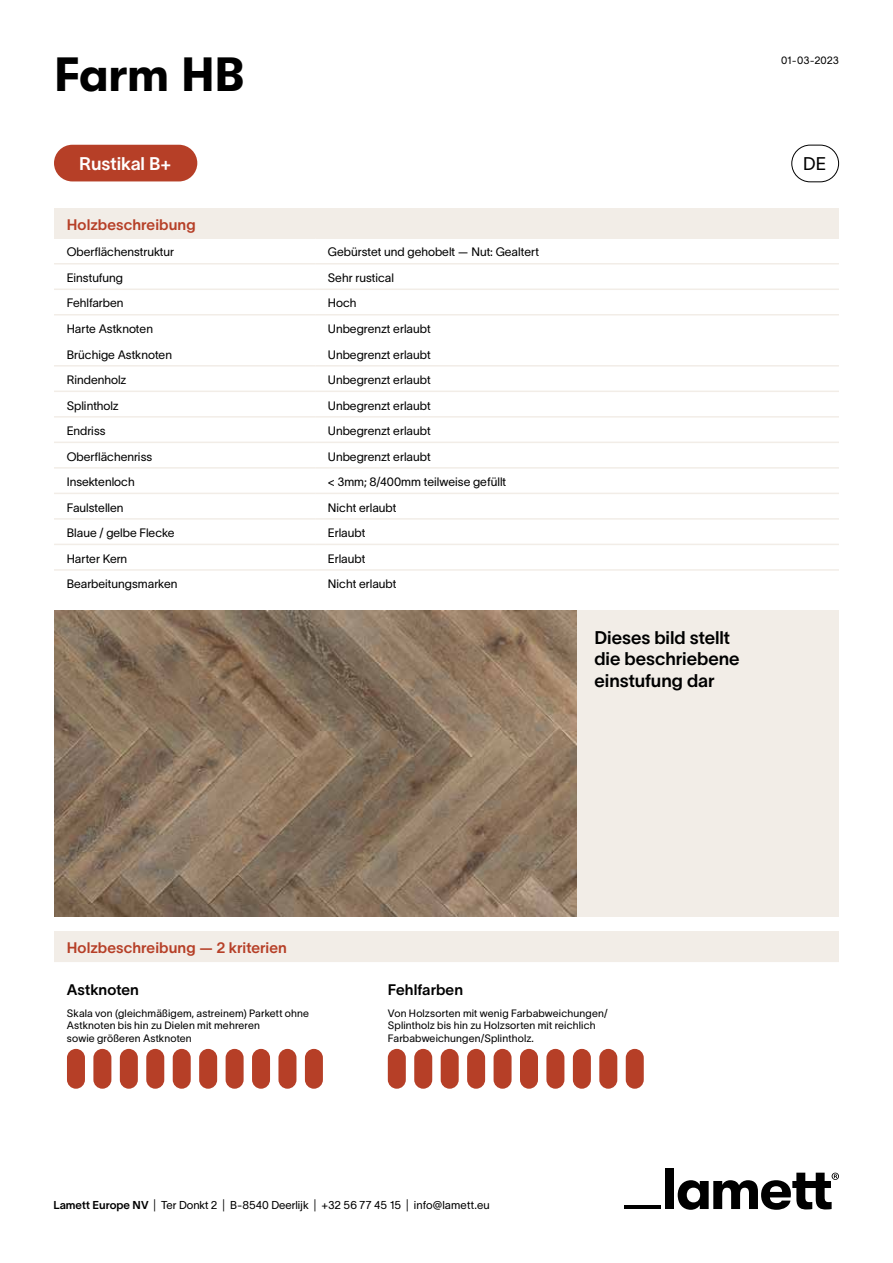
<style>
.page{position:relative;width:893px;height:1263px;background:#fff}
.page>*{position:absolute;margin:0;border:0;box-sizing:border-box;transform-origin:0 0}
.t1{font:700 48px "GT Walsheim";letter-spacing:-.015em;color:#000}
.t2{font:18px/21.6px "TWK Lausanne 600";letter-spacing:-.005em;color:#000}
.t3{font:18px "TWK Lausanne 600";letter-spacing:-.005em;color:#fff}
.t4{font:18px "TWK Lausanne 300";color:#000}
.t5{font:15px "TWK Lausanne 600";letter-spacing:.005em;color:#b63f27}
.t6{font:15px "TWK Lausanne 600";letter-spacing:.005em;color:#000}
.t7{font:12px "TWK Lausanne 300";color:#000}
.t8{font:11.25px "TWK Lausanne 300";color:#000}
.t9{font:10.5px/12.6px "TWK Lausanne 300";letter-spacing:.015em;color:#000}
.s1{font-family:"TWK Lausanne 600"}
</style>
<div class="page">
<div style="left:54px;top:145px;width:143px;height:36px;background:#b63f27;border-radius:18px"></div>
<div style="left:791px;top:145px;width:48px;height:37px;border:1px solid #000;border-radius:18px"></div>
<div style="left:54px;top:208px;width:785px;height:30px;background:#f2ede7"></div>
<hr style="left:54px;top:237px;width:261px;height:2px;background:#f2ede7">
<hr style="left:315px;top:237px;width:524px;height:2px;background:#f2ede7">
<hr style="left:54px;top:263px;width:261px;height:1px;background:#f2ede7">
<hr style="left:315px;top:263px;width:524px;height:1px;background:#f2ede7">
<hr style="left:54px;top:288px;width:261px;height:2px;background:#f2ede7">
<hr style="left:315px;top:288px;width:524px;height:2px;background:#f2ede7">
<hr style="left:54px;top:314px;width:261px;height:1px;background:#f2ede7">
<hr style="left:315px;top:314px;width:524px;height:1px;background:#f2ede7">
<hr style="left:54px;top:365px;width:261px;height:2px;background:#f2ede7">
<hr style="left:315px;top:365px;width:524px;height:2px;background:#f2ede7">
<hr style="left:54px;top:391px;width:261px;height:1px;background:#f2ede7">
<hr style="left:315px;top:391px;width:524px;height:1px;background:#f2ede7">
<hr style="left:54px;top:416px;width:261px;height:2px;background:#f2ede7">
<hr style="left:315px;top:416px;width:524px;height:2px;background:#f2ede7">
<hr style="left:54px;top:442px;width:261px;height:1px;background:#f2ede7">
<hr style="left:315px;top:442px;width:524px;height:1px;background:#f2ede7">
<hr style="left:54px;top:467px;width:261px;height:2px;background:#f2ede7">
<hr style="left:315px;top:467px;width:524px;height:2px;background:#f2ede7">
<hr style="left:54px;top:493px;width:261px;height:1px;background:#f2ede7">
<hr style="left:315px;top:493px;width:524px;height:1px;background:#f2ede7">
<hr style="left:54px;top:518px;width:261px;height:2px;background:#f2ede7">
<hr style="left:315px;top:518px;width:524px;height:2px;background:#f2ede7">
<hr style="left:54px;top:544px;width:261px;height:1px;background:#f2ede7">
<hr style="left:315px;top:544px;width:524px;height:1px;background:#f2ede7">
<hr style="left:54px;top:569px;width:261px;height:2px;background:#f2ede7">
<hr style="left:315px;top:569px;width:524px;height:2px;background:#f2ede7">
<div style="left:665px;top:1168px;width:9px;height:41px;background:#000"></div>
<svg style="left:678px;top:1173px;width:161px;height:37px"></svg>
<hr style="left:624px;top:1205px;width:37px;height:4px;background:#000">
<img style="left:54px;top:610px;width:523px;height:306px">
<div style="left:577px;top:610px;width:262px;height:306px;background:#f2ede7"></div>
<div style="left:54px;top:931px;width:785px;height:30px;background:#f2ede7"></div>
<hr style="left:54px;top:960px;width:785px;height:2px;background:#f2ede7">
<div style="left:67px;top:1049px;width:18px;height:40px;background:#b63f27;border-radius:9px"></div>
<div style="left:93px;top:1049px;width:18px;height:40px;background:#b63f27;border-radius:9px"></div>
<div style="left:120px;top:1049px;width:18px;height:40px;background:#b63f27;border-radius:9px"></div>
<div style="left:146px;top:1049px;width:18px;height:40px;background:#b63f27;border-radius:9px"></div>
<div style="left:173px;top:1049px;width:18px;height:40px;background:#b63f27;border-radius:9px"></div>
<div style="left:199px;top:1049px;width:18px;height:40px;background:#b63f27;border-radius:9px"></div>
<div style="left:226px;top:1049px;width:18px;height:40px;background:#b63f27;border-radius:9px"></div>
<div style="left:252px;top:1049px;width:18px;height:40px;background:#b63f27;border-radius:9px"></div>
<div style="left:278px;top:1049px;width:18px;height:40px;background:#b63f27;border-radius:9px"></div>
<div style="left:305px;top:1049px;width:18px;height:40px;background:#b63f27;border-radius:9px"></div>
<div style="left:388px;top:1049px;width:18px;height:40px;background:#b63f27;border-radius:9px"></div>
<div style="left:414px;top:1049px;width:18px;height:40px;background:#b63f27;border-radius:9px"></div>
<div style="left:441px;top:1049px;width:18px;height:40px;background:#b63f27;border-radius:9px"></div>
<div style="left:467px;top:1049px;width:18px;height:40px;background:#b63f27;border-radius:9px"></div>
<div style="left:494px;top:1049px;width:18px;height:40px;background:#b63f27;border-radius:9px"></div>
<div style="left:520px;top:1049px;width:18px;height:40px;background:#b63f27;border-radius:9px"></div>
<div style="left:546px;top:1049px;width:18px;height:40px;background:#b63f27;border-radius:9px"></div>
<div style="left:573px;top:1049px;width:18px;height:40px;background:#b63f27;border-radius:9px"></div>
<div style="left:599px;top:1049px;width:18px;height:40px;background:#b63f27;border-radius:9px"></div>
<div style="left:626px;top:1049px;width:18px;height:40px;background:#b63f27;border-radius:9px"></div>
<h1 class="t1" style="left:54px;top:47px;width:192px">Farm HB</h1>
<p class="t9" style="left:781px;top:53px;width:59px">01-03-2023</p>
<h2 class="t3" style="left:79px;top:151px;width:93px">Rustikal B+</h2>
<h2 class="t4" style="left:803px;top:151px;width:25px">DE</h2>
<p class="t5" style="left:67px;top:214px;width:130px">Holzbeschreibung</p>
<p class="t7" style="left:67px;top:244px;width:109px">Oberflächenstruktur</p>
<p class="t7" style="left:328px;top:244px;width:213px">Gebürstet und gehobelt — Nut: Gealtert</p>
<p class="t7" style="left:67px;top:269px;width:58px">Einstufung</p>
<p class="t7" style="left:328px;top:269px;width:68px">Sehr rustical</p>
<p class="t7" style="left:67px;top:295px;width:58px">Fehlfarben</p>
<p class="t7" style="left:328px;top:295px;width:30px">Hoch</p>
<p class="t7" style="left:67px;top:320px;width:88px">Harte Astknoten</p>
<p class="t7" style="left:328px;top:320px;width:104px">Unbegrenzt erlaubt</p>
<p class="t7" style="left:67px;top:346px;width:107px">Brüchige Astknoten</p>
<p class="t7" style="left:328px;top:346px;width:104px">Unbegrenzt erlaubt</p>
<p class="t7" style="left:67px;top:371px;width:61px">Rindenholz</p>
<p class="t7" style="left:328px;top:371px;width:104px">Unbegrenzt erlaubt</p>
<p class="t7" style="left:67px;top:397px;width:54px">Splintholz</p>
<p class="t7" style="left:328px;top:397px;width:104px">Unbegrenzt erlaubt</p>
<p class="t7" style="left:67px;top:422px;width:40px">Endriss</p>
<p class="t7" style="left:328px;top:422px;width:104px">Unbegrenzt erlaubt</p>
<p class="t7" style="left:67px;top:448px;width:87px">Oberflächenriss</p>
<p class="t7" style="left:328px;top:448px;width:104px">Unbegrenzt erlaubt</p>
<p class="t7" style="left:67px;top:473px;width:69px">Insektenloch</p>
<p class="t7" style="left:328px;top:473px;width:180px">&lt; 3mm; 8/400mm teilweise gefüllt</p>
<p class="t7" style="left:67px;top:499px;width:58px">Faulstellen</p>
<p class="t7" style="left:328px;top:499px;width:70px">Nicht erlaubt</p>
<p class="t7" style="left:67px;top:524px;width:109px">Blaue / gelbe Flecke</p>
<p class="t7" style="left:328px;top:524px;width:39px">Erlaubt</p>
<p class="t7" style="left:67px;top:550px;width:62px">Harter Kern</p>
<p class="t7" style="left:328px;top:550px;width:39px">Erlaubt</p>
<p class="t7" style="left:67px;top:575px;width:112px">Bearbeitungsmarken</p>
<p class="t7" style="left:328px;top:575px;width:70px">Nicht erlaubt</p>
<h2 class="t2" style="left:594px;top:625px;width:147px">Dieses bild stellt die beschriebene einstufung dar</h2>
<p class="t5" style="left:67px;top:937px;width:222px">Holzbeschreibung — 2 kriterien</p>
<p class="t6" style="left:67px;top:979px;width:74px">Astknoten</p>
<p class="t6" style="left:388px;top:979px;width:77px">Fehlfarben</p>
<p class="t9" style="left:67px;top:1006px;width:244px">Skala von (gleichmäßigem, astreinem) Parkett ohne<br>Astknoten bis hin zu Dielen mit mehreren<br>sowie größeren Astknoten</p>
<p class="t9" style="left:388px;top:1006px;width:221px">Von Holzsorten mit wenig Farbabweichungen/<br>Splintholz bis hin zu Holzsorten mit reichlich<br>Farbabweichungen/Splintholz.</p>
<p class="t8" style="left:53px;top:1197px;width:438px"><span class="s1">Lamett Europe NV</span> | Ter Donkt 2 | B-8540 Deerlijk | +32 56 77 45 15 | info@lamett.eu</p>
</div>
